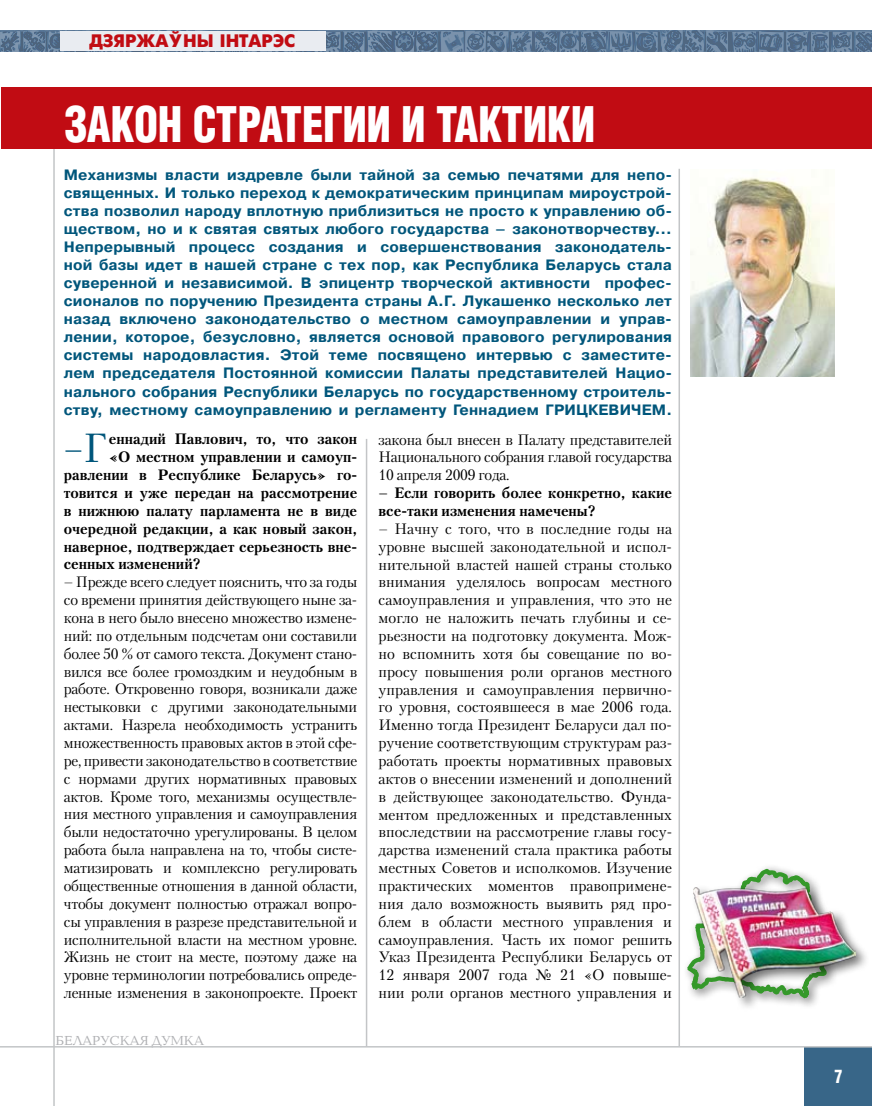
<style>
.page{position:relative;width:872px;height:1106px;background:#fff}
.page>*{position:absolute;margin:0;border:0;box-sizing:border-box;transform-origin:0 0}
.t1{font:700 47.85px "AG Letterica Cond L";color:#fff;scale:.9 1}
.t2{font:40.5px "Petersburg C";color:#00567b;scale:.75 1}
.t3{font:18px "Futuris Extra C";color:#c10c13}
.t4{font:700 18px "AG Letterica Cond L";color:#fff;scale:.9 1}
.t5{font:15px/17.9px "Petersburg C";letter-spacing:-.015em;color:#000;text-align:justify}
.t6{font:700 15px/18px "Pragmatica C";letter-spacing:.01em;color:#00567b;text-align:justify}
.t7{font:700 15px/17.9px "Petersburg C";color:#000}
.t8{font:13.5px "Baltica C";color:#aeafb2}
</style>
<div class="page">
<div style="left:804px;top:1047px;width:68px;height:59px;background:#386688"></div>
<svg style="left:0;top:31px;width:872px;height:21px;background:#5d7794"></svg>
<hr style="left:0;top:1046px;width:872px;height:1px;background:#c3c5c7">
<hr style="left:53px;top:128px;width:2px;height:978px;background:#c3c5c7">
<hr style="left:366px;top:439px;width:1px;height:607px;background:#c3c5c7">
<div style="left:1px;top:87px;width:871px;height:62px;background:#c10c13"></div>
<hr style="left:678px;top:169px;width:2px;height:877px;background:#c3c5c7">
<div style="left:60px;top:31px;width:266px;height:20px;background:#e9ecf1"></div>
<img style="left:690px;top:177px;width:145px;height:199px">
<svg style="left:686px;top:867px;width:130px;height:124px"></svg>
<div style="left:691px;top:883px;width:181px;height:136px;background:#000;opacity:.55"></div>
<img style="left:694px;top:886px;width:162px;height:111px">
<p class="t3" style="left:89px;top:31px;width:207px">ДЗЯРЖАЎНЫ ІНТАРЭС</p>
<h1 class="t1" style="left:64px;top:96px;width:591px">ЗАКОН СТРАТЕГИИ И ТАКТИКИ</h1>
<p class="t6" style="left:64px;top:166px;width:610px">Механизмы власти издревле были тайной за семью печатями для непо&shy;священных. И только переход к демократическим принципам мироустрой&shy;ства позволил народу вплотную приблизиться не просто к управлению об&shy;ществом, но и к святая святых любого государства – законотворчеству… Непрерывный процесс создания и совершенствования законодатель&shy;ной базы идет в нашей стране с тех пор, как Республика Беларусь стала суверенной и независимой. В эпицентр творческой активности профес&shy;сионалов по поручению Президента страны А.Г. Лукашенко несколько лет назад включено законодательство о местном самоуправлении и управ&shy;лении, которое, безусловно, является основой правового регулирования системы народовластия. Этой теме посвящено интервью с заместите&shy;лем председателя Постоянной комиссии Палаты представителей Нацио&shy;нального собрания Республики Беларусь по государственному строитель&shy;ству, местному самоуправлению и регламенту Геннадием ГРИЦКЕВИЧЕМ.</p>
<h2 class="t2" style="left:64px;top:424px;width:58px">–Г</h2>
<p class="t7" style="left:109px;top:430px;width:250px">еннадий Павлович, то, что закон</p>
<p class="t5" style="left:378px;top:430px;width:295px">закона был внесен в Палату представителей Национального собрания главой государства 10 апреля 2009 года.</p>
<p class="t7" style="left:378px;top:483px;width:295px">– Если говорить более конкретно, какие все-таки изменения намечены?</p>
<p class="t5" style="left:378px;top:519px;width:295px">– Начну с того, что в последние годы на уровне высшей законодательной и испол&shy;нительной властей нашей страны столько внимания уделялось вопросам местного самоуправления и управления, что это не могло не наложить печать глубины и се&shy;рьезности на подготовку документа. Мож&shy;но вспомнить хотя бы совещание по во&shy;просу повышения роли органов местного управления и самоуправления первично&shy;го уровня, состоявшееся в мае 2006 года.<br>Именно тогда Президент Беларуси дал по&shy;ручение соответствующим структурам раз&shy;работать проекты нормативных правовых актов о внесении изменений и дополнений в действующее законодательство. Фунда&shy;ментом предложенных и представленных впоследствии на рассмотрение главы госу&shy;дарства изменений стала практика работы местных Советов и исполкомов. Изучение практических моментов правопримене&shy;ния дало возможность выявить ряд про&shy;блем в области местного управления и самоуправления. Часть их помог решить Указ Президента Республики Беларусь от 12 января 2007 года № 21 «О повыше&shy;нии роли органов местного управления и</p>
<p class="t7" style="left:109px;top:448px;width:250px">«О местном управлении и самоуп-</p>
<p class="t7" style="left:64px;top:465px;width:295px">равлении в Республике Беларусь» го-</p>
<p class="t7" style="left:64px;top:483px;width:295px">товится и уже передан на рассмотрение</p>
<p class="t7" style="left:64px;top:501px;width:295px">в нижнюю палату парламента не в виде</p>
<p class="t7" style="left:64px;top:519px;width:295px">очередной редакции, а как новый закон,</p>
<p class="t7" style="left:64px;top:537px;width:295px">наверное, подтверждает серьезность вне-</p>
<p class="t7" style="left:64px;top:555px;width:138px">сенных изменений?</p>
<p class="t5" style="left:64px;top:573px;width:295px">– Прежде всего следует пояснить, что за годы со времени принятия действующего ныне за&shy;кона в него было внесено множество измене&shy;ний: по отдельным подсчетам они составили более 50 % от самого текста. Документ стано&shy;вился все более громоздким и неудобным в работе. Откровенно говоря, возникали даже нестыковки с другими законодательными актами. Назрела необходимость устранить множественность правовых актов в этой сфе&shy;ре, привести законодательство в соответствие с нормами других нормативных правовых актов. Кроме того, механизмы осуществле&shy;ния местного управления и самоуправления были недостаточно урегулированы. В целом работа была направлена на то, чтобы систе&shy;матизировать и комплексно регулировать общественные отношения в данной области, чтобы документ полностью отражал вопро&shy;сы управления в разрезе представительной и исполнительной власти на местном уровне.<br>Жизнь не стоит на месте, поэтому даже на уровне терминологии потребовались опреде&shy;ленные изменения в законопроекте. Проект</p>
<p class="t8" style="left:56px;top:1033px;width:150px">БЕЛАРУСКАЯ ДУМКА</p>
<p class="t4" style="left:834px;top:1065px;width:11px">7</p>
</div>
